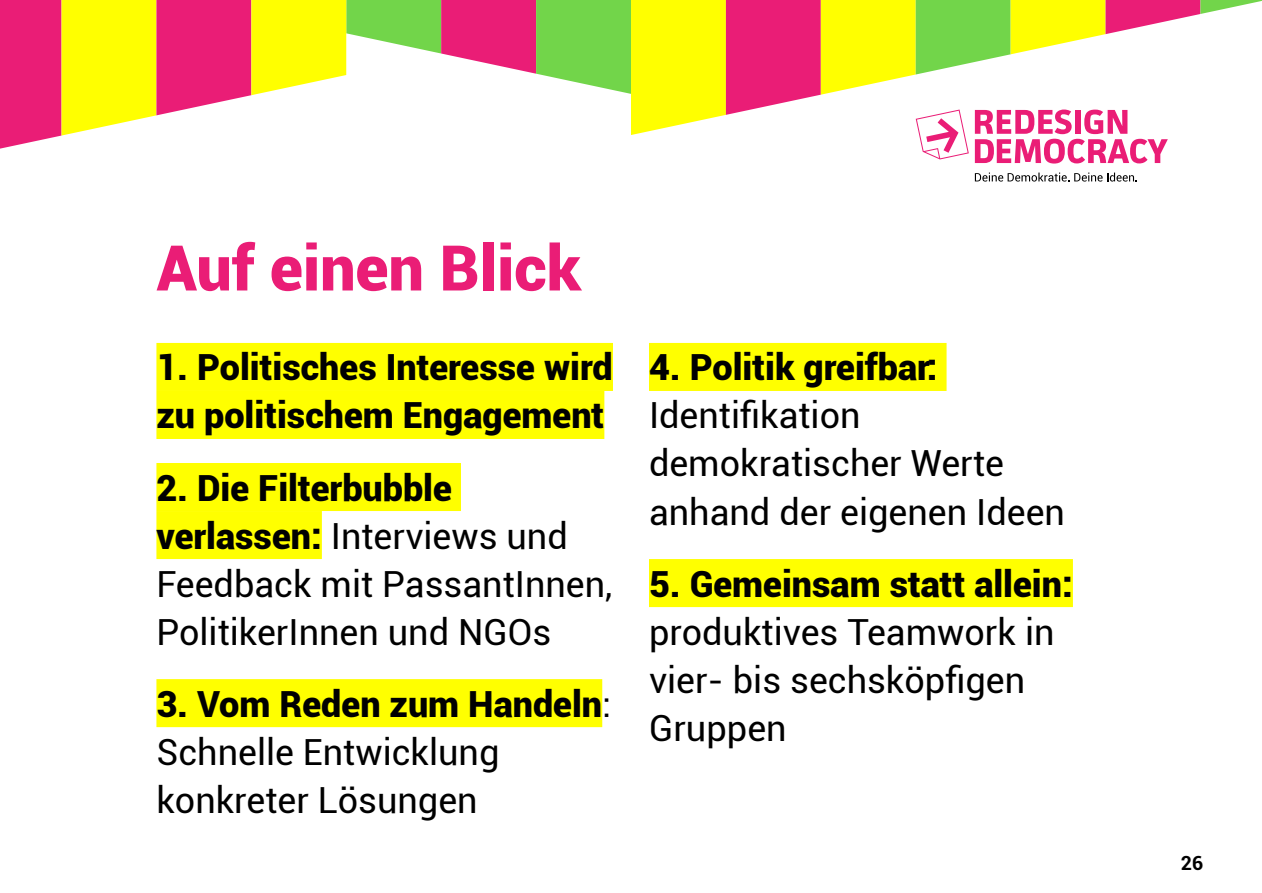
<style>
.page{position:relative;width:1262px;height:893px;background:#fff}
.page>*{position:absolute;margin:0;border:0;box-sizing:border-box;transform-origin:0 0}
.t1{font:900 63px "Roboto";color:#ea1d76}
.t2{font:36px/48px "Roboto";color:#000}
.t3{font:900 36px/48px "Roboto";color:#000}
.t4{font:700 19.5px "Roboto";color:#000}
.s1{font-weight:900}
</style>
<div class="page">
<svg style="left:974px;top:172px;width:162px;height:9px"></svg>
<svg style="left:0;top:0;width:1262px;height:163px"></svg>
<div style="left:156px;top:343px;width:457px;height:48px;background:#ff0"></div>
<div style="left:156px;top:391px;width:448px;height:48px;background:#ff0"></div>
<div style="left:156px;top:463px;width:305px;height:48px;background:#ff0"></div>
<div style="left:156px;top:511px;width:166px;height:48px;background:#ff0"></div>
<div style="left:156px;top:679px;width:446px;height:48px;background:#ff0"></div>
<div style="left:649px;top:343px;width:297px;height:48px;background:#ff0"></div>
<div style="left:649px;top:559px;width:424px;height:48px;background:#ff0"></div>
<h1 class="t1" style="left:156px;top:223px;width:426px">Auf einen Blick</h1>
<p class="t3" style="left:156px;top:342px;width:458px">1. Politisches Interesse wird zu politischem Engagement</p>
<p class="t2" style="left:156px;top:462px;width:457px"><span class="s1">2. Die Filterbubble verlassen:</span> Interviews und<br>Feedback mit PassantInnen,<br>PolitikerInnen und NGOs</p>
<p class="t2" style="left:156px;top:678px;width:456px"><span class="s1">3. Vom Reden zum Handeln</span>:<br>Schnelle Entwicklung konkreter Lösungen</p>
<p class="t3" style="left:649px;top:342px;width:290px">4. Politik greifbar:</p>
<p class="t2" style="left:649px;top:390px;width:417px">Identifikation demokratischer Werte anhand der eigenen Ideen</p>
<p class="t3" style="left:649px;top:558px;width:425px">5. Gemeinsam statt allein:</p>
<p class="t2" style="left:649px;top:606px;width:407px">produktives Teamwork in vier- bis sechsköpfigen<br>Gruppen</p>
<p class="t4" style="left:1180px;top:849px;width:24px">26</p>
</div>
